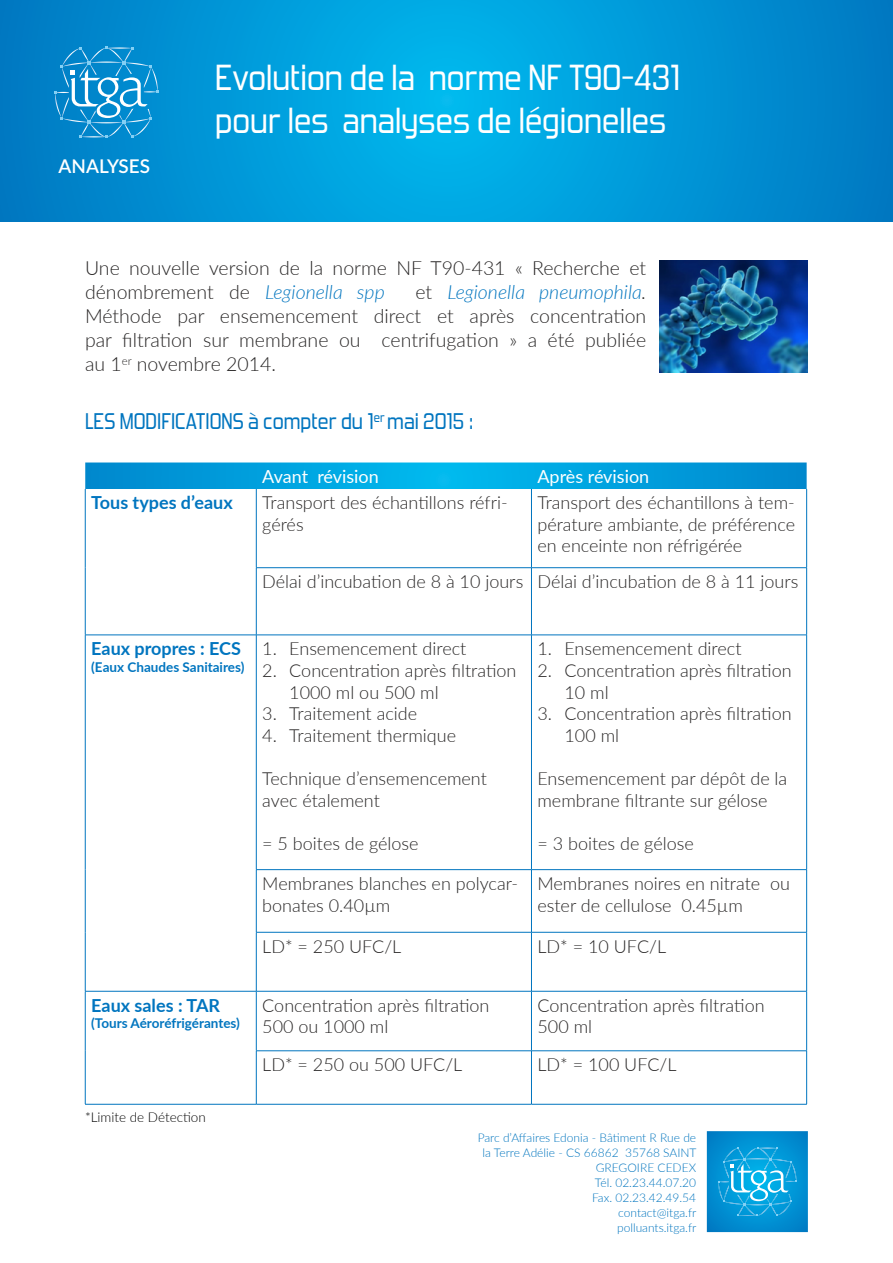
<style>
.page{position:relative;width:893px;height:1263px;background:#fff}
.page>*{position:absolute;margin:0;border:0;box-sizing:border-box;transform-origin:0 0}
.Titre_document{font:36px "Forgotten Futurist Rg";color:#fff}
.Titre_praragraphe{font:22.5px "Forgotten Futurist Rg";color:#0075bf}
.Titre_praragraphe-2{font:300 19.5px/24px "Lato";color:#272525}
.Titre_activité{font:600 18.9px "Lato";color:#fff}
.t1{font:300 18px/21.6px "Lato";color:#272525}
.t2{font:700 18px "Lato";color:#0075bf}
.t3{font:18px "Lato";color:#fffffe}
.t4{font:700 13.5px "Lato";color:#0075bf}
.t5{font:300 13.5px "Lato";color:#000}
.contact{font:300 12px/15px "Lato";color:#0075bf;text-align:right}
.s1{font-style:italic;color:#0075bf}
.s2{font-style:italic}
</style>
<div class="page">
<svg style="left:0;top:0;width:893px;height:221px;background:#0097d7"></svg>
<svg style="left:54px;top:47px;width:105px;height:91px;background:#2598d4"></svg>
<svg style="left:85px;top:462px;width:722px;height:27px;background:#05a2de"></svg>
<hr style="left:85px;top:489px;width:1px;height:79px;background:#0075bf">
<hr style="left:256px;top:489px;width:1px;height:78px;background:#0075bf">
<hr style="left:531px;top:489px;width:1px;height:78px;background:#0075bf">
<hr style="left:806px;top:489px;width:1px;height:78px;background:#0075bf">
<hr style="left:85px;top:568px;width:1px;height:67px;background:#0075bf">
<hr style="left:256px;top:567px;width:275px;height:1px;background:#0075bf">
<hr style="left:256px;top:568px;width:1px;height:67px;background:#0075bf">
<hr style="left:531px;top:567px;width:276px;height:1px;background:#0075bf">
<hr style="left:531px;top:568px;width:1px;height:67px;background:#0075bf">
<hr style="left:806px;top:568px;width:1px;height:67px;background:#0075bf">
<hr style="left:85px;top:635px;width:171px;height:1px;background:#0075bf">
<hr style="left:85px;top:635px;width:1px;height:235px;background:#0075bf">
<hr style="left:256px;top:635px;width:275px;height:1px;background:#0075bf">
<hr style="left:256px;top:635px;width:1px;height:234px;background:#0075bf">
<hr style="left:531px;top:635px;width:276px;height:1px;background:#0075bf">
<hr style="left:531px;top:635px;width:1px;height:234px;background:#0075bf">
<hr style="left:806px;top:635px;width:1px;height:234px;background:#0075bf">
<hr style="left:85px;top:870px;width:1px;height:62px;background:#0075bf">
<hr style="left:256px;top:869px;width:275px;height:1px;background:#0075bf">
<hr style="left:256px;top:870px;width:1px;height:62px;background:#0075bf">
<hr style="left:531px;top:869px;width:276px;height:1px;background:#0075bf">
<hr style="left:531px;top:870px;width:1px;height:62px;background:#0075bf">
<hr style="left:806px;top:870px;width:1px;height:62px;background:#0075bf">
<hr style="left:85px;top:932px;width:1px;height:59px;background:#0075bf">
<hr style="left:256px;top:932px;width:275px;height:1px;background:#0075bf">
<hr style="left:256px;top:932px;width:1px;height:59px;background:#0075bf">
<hr style="left:531px;top:932px;width:276px;height:1px;background:#0075bf">
<hr style="left:531px;top:932px;width:1px;height:59px;background:#0075bf">
<hr style="left:806px;top:932px;width:1px;height:59px;background:#0075bf">
<hr style="left:85px;top:991px;width:171px;height:1px;background:#0075bf">
<hr style="left:85px;top:991px;width:1px;height:60px;background:#0075bf">
<hr style="left:256px;top:991px;width:275px;height:1px;background:#0075bf">
<hr style="left:256px;top:991px;width:1px;height:59px;background:#0075bf">
<hr style="left:531px;top:991px;width:276px;height:1px;background:#0075bf">
<hr style="left:531px;top:991px;width:1px;height:59px;background:#0075bf">
<hr style="left:806px;top:991px;width:1px;height:59px;background:#0075bf">
<hr style="left:85px;top:1051px;width:1px;height:53px;background:#0075bf">
<hr style="left:256px;top:1050px;width:275px;height:1px;background:#0075bf">
<hr style="left:256px;top:1051px;width:1px;height:53px;background:#0075bf">
<hr style="left:531px;top:1050px;width:276px;height:1px;background:#0075bf">
<hr style="left:531px;top:1051px;width:1px;height:53px;background:#0075bf">
<hr style="left:806px;top:1051px;width:1px;height:53px;background:#0075bf">
<hr style="left:85px;top:1104px;width:171px;height:1px;background:#0075bf">
<hr style="left:256px;top:1104px;width:275px;height:1px;background:#0075bf">
<hr style="left:531px;top:1104px;width:276px;height:1px;background:#0075bf">
<svg style="left:707px;top:1131px;width:101px;height:101px;background:#139bd8"></svg>
<img style="left:659px;top:260px;width:149px;height:112px">
<p class="Titre_activité" style="left:59px;top:152px;width:93px">ANALYSES</p>
<p class="Titre_document" style="left:215px;top:56px;width:467px">Evolution de la norme NF T90-431</p>
<p class="Titre_document" style="left:215px;top:99px;width:453px">pour les analyses de légionelles</p>
<p class="Titre_praragraphe-2" style="left:85px;top:255px;width:563px">Une nouvelle version de la norme NF T90-431 « Recherche et dénombrement de <span class="s1">Legionella spp</span></p>
<p class="Titre_praragraphe-2" style="left:85px;top:279px;width:563px;text-align:justify;text-indent:330px">et <span class="s1">Legionella pneumophila</span><span class="s2">.<br></span>Méthode par ensemencement direct et après concentration par filtration sur membrane ou centrifugation » a été publiée au 1<sup>er</sup> novembre 2014.</p>
<p class="Titre_praragraphe" style="left:85px;top:408px;width:390px">LES MODIFICATIONS à compter du 1<sup>er</sup> mai 2015 :</p>
<p class="t3" style="left:262px;top:464px;width:118px">Avant révision</p>
<p class="t3" style="left:537px;top:464px;width:113px">Après révision</p>
<p class="t2" style="left:91px;top:489px;width:143px">Tous types d’eaux</p>
<p class="t1" style="left:262px;top:491px;width:247px">Transport des échantillons réfri&shy;gérés</p>
<p class="t1" style="left:537px;top:491px;width:259px;text-align:justify">Transport des échantillons à tem&shy;pérature ambiante, de préférence en enceinte non réfrigérée</p>
<p class="t1" style="left:262px;top:570px;width:262px">Délai d’incubation de 8 à 10 jours</p>
<p class="t1" style="left:537px;top:570px;width:262px">Délai d’incubation de 8 à 11 jours</p>
<p class="t2" style="left:91px;top:636px;width:151px">Eaux propres : ECS</p>
<p class="t4" style="left:91px;top:657px;width:155px">(Eaux Chaudes Sanitaires)</p>
<p class="t2" style="left:91px;top:992px;width:130px">Eaux sales : TAR</p>
<p class="t4" style="left:91px;top:1013px;width:150px">(Tours Aéroréfrigérantes)</p>
<p class="t5" style="left:85px;top:1108px;width:122px">*Limite de Détection</p>
<p class="t1" style="left:262px;top:637px;width:206px">1. Ensemencement direct</p>
<p class="t1" style="left:289px;top:659px;width:229px;text-indent:-27px">2. Concentration après filtration<br>1000 ml ou 500 ml</p>
<p class="t1" style="left:262px;top:702px;width:156px">3. Traitement acide</p>
<p class="t1" style="left:262px;top:724px;width:195px">4. Traitement thermique</p>
<p class="t1" style="left:262px;top:767px;width:226px">Technique d’ensemencement avec étalement</p>
<p class="t1" style="left:262px;top:832px;width:158px">= 5 boites de gélose</p>
<p class="t1" style="left:537px;top:637px;width:206px">1. Ensemencement direct</p>
<p class="t1" style="left:564px;top:659px;width:229px;text-indent:-27px">2. Concentration après filtration<br>10 ml</p>
<p class="t1" style="left:564px;top:702px;width:229px;text-indent:-27px">3. Concentration après filtration<br>100 ml</p>
<p class="t1" style="left:537px;top:767px;width:251px">Ensemencement par dépôt de la membrane filtrante sur gélose</p>
<p class="t1" style="left:537px;top:832px;width:158px">= 3 boites de gélose</p>
<p class="t1" style="left:262px;top:872px;width:257px">Membranes blanches en polycar&shy;bonates 0.40µm</p>
<p class="t1" style="left:537px;top:872px;width:254px">Membranes noires en nitrate ou ester de cellulose 0.45µm</p>
<p class="t1" style="left:262px;top:935px;width:141px">LD* = 250 UFC/L</p>
<p class="t1" style="left:537px;top:935px;width:130px">LD* = 10 UFC/L</p>
<p class="t1" style="left:262px;top:994px;width:229px">Concentration après filtration</p>
<p class="t1" style="left:262px;top:1015px;width:128px">500 ou 1000 ml</p>
<p class="t1" style="left:537px;top:994px;width:229px">Concentration après filtration</p>
<p class="t1" style="left:537px;top:1015px;width:56px">500 ml</p>
<p class="t1" style="left:262px;top:1053px;width:202px">LD* = 250 ou 500 UFC/L</p>
<p class="t1" style="left:537px;top:1053px;width:141px">LD* = 100 UFC/L</p>
<p class="contact" style="left:478px;top:1130px;width:220px">Parc d’Affaires Edonia - Bâtiment R Rue de la Terre Adélie - CS 66862 35768 SAINT<br>GREGOIRE CEDEX</p>
<p class="contact" style="left:595px;top:1175px;width:103px">Tél. 02.23.44.07.20</p>
<p class="contact" style="left:592px;top:1190px;width:106px">Fax. 02.23.42.49.54</p>
<p class="contact" style="left:618px;top:1205px;width:80px">contact@itga.fr</p>
<p class="contact" style="left:617px;top:1220px;width:81px">polluants.itga.fr</p>
</div>
